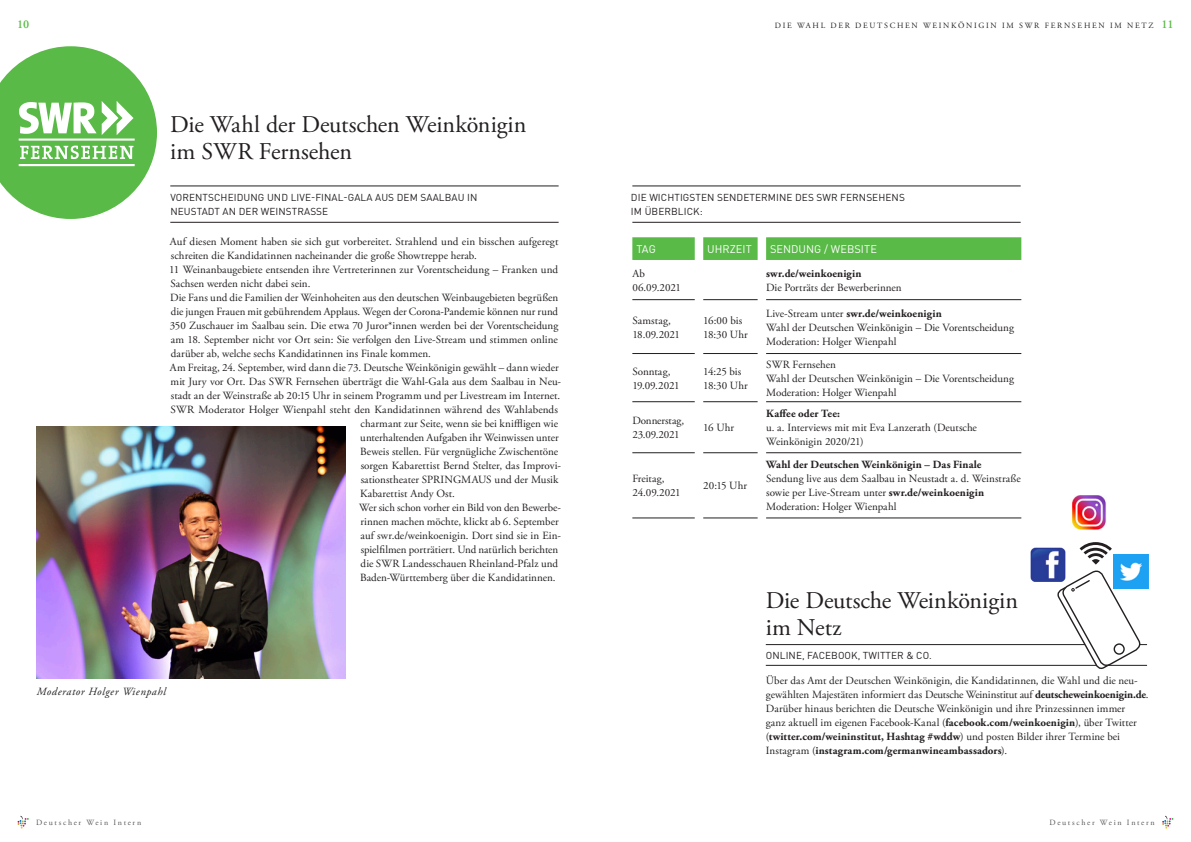
<style>
.page{position:relative;width:1191px;height:842px;background:#fff}
.page>*{position:absolute;margin:0;border:0;box-sizing:border-box;transform-origin:0 0}
.HL{font:24px/27px "Adobe Garamond Pro";letter-spacing:-.005em;color:#231f20}
.t1{font:600 12px "Adobe Garamond Pro";color:#59ba47}
.Copy{font:11px/14px "Adobe Garamond Pro";color:#231f20}
.Copy-2{font:700 11px "Adobe Garamond Pro";letter-spacing:.005em;color:#231f20}
.Copy-3{font:11px "DIN Pro";color:#fff}
.BU{font:italic 11px "Adobe Garamond Pro";letter-spacing:.05em;color:#231f20}
.Vita{font:10px/14px "DIN Pro";letter-spacing:.01em;color:#231f20}
.t2{font:8px "Adobe Garamond Pro";letter-spacing:.215em;color:#231f20}
.t3{font:8px "Adobe Garamond Pro";letter-spacing:.21em;color:#57585a}
.s1{font-weight:700}
</style>
<div class="page">
<svg style="left:17px;top:816px;width:12px;height:13px"></svg>
<svg style="left:1162px;top:816px;width:11px;height:13px"></svg>
<svg style="left:0;top:46px;width:157px;height:173px"></svg>
<img style="left:37px;top:427px;width:309px;height:252px">
<hr style="left:170px;top:186px;width:388px;height:1px;background:#231f20">
<hr style="left:170px;top:222px;width:388px;height:1px;background:#231f20">
<hr style="left:766px;top:644px;width:381px;height:1px;background:#231f20">
<hr style="left:766px;top:665px;width:381px;height:1px;background:#231f20">
<img style="left:1072px;top:495px;width:34px;height:34px">
<img style="left:1142px;top:554px;width:6px;height:35px">
<img style="left:1030px;top:547px;width:26px;height:34px">
<svg style="left:1056px;top:542px;width:86px;height:127px"></svg>
<img style="left:17px;top:101px;width:119px;height:67px">
<svg style="left:632px;top:237px;width:389px;height:23px;background:#62bd51"></svg>
<hr style="left:632px;top:299px;width:62px;height:1px;background:#231f20">
<hr style="left:703px;top:299px;width:54px;height:1px;background:#231f20">
<hr style="left:766px;top:299px;width:255px;height:1px;background:#231f20">
<hr style="left:632px;top:353px;width:62px;height:1px;background:#231f20">
<hr style="left:703px;top:353px;width:54px;height:1px;background:#231f20">
<hr style="left:766px;top:353px;width:255px;height:1px;background:#231f20">
<hr style="left:632px;top:401px;width:62px;height:1px;background:#231f20">
<hr style="left:703px;top:401px;width:54px;height:1px;background:#231f20">
<hr style="left:766px;top:401px;width:255px;height:1px;background:#231f20">
<hr style="left:632px;top:452px;width:62px;height:1px;background:#231f20">
<hr style="left:703px;top:452px;width:54px;height:1px;background:#231f20">
<hr style="left:766px;top:452px;width:255px;height:1px;background:#231f20">
<hr style="left:632px;top:518px;width:62px;height:1px;background:#231f20">
<hr style="left:703px;top:518px;width:54px;height:1px;background:#231f20">
<hr style="left:766px;top:518px;width:255px;height:1px;background:#231f20">
<hr style="left:632px;top:186px;width:388px;height:1px;background:#231f20">
<hr style="left:632px;top:222px;width:388px;height:1px;background:#231f20">
<p class="t1" style="left:17px;top:18px;width:14px">10</p>
<p class="t1" style="left:1161px;top:18px;width:14px">11</p>
<p class="t2" style="left:775px;top:21px;width:380px">DIE WAHL DER DEUTSCHEN WEINKÖNIGIN IM SWR FERNSEHEN IM NETZ</p>
<p class="HL" style="left:170px;top:112px;width:358px">Die Wahl der Deutschen Weinkönigin im SWR Fernsehen</p>
<p class="Vita" style="left:170px;top:189px;width:308px">VORENTSCHEIDUNG UND LIVE-FINAL-GALA AUS DEM SAALBAU IN<br>NEUSTADT AN DER WEINSTRASSE</p>
<p class="Copy" style="left:170px;top:235px;width:390px">Auf diesen Moment haben sie sich gut vorbereitet. Strahlend und ein bisschen aufgeregt schreiten die Kandidatinnen nacheinander die große Showtreppe herab.</p>
<p class="Copy" style="left:169px;top:263px;width:390px">11 Weinanbaugebiete entsenden ihre Vertreterinnen zur Vorentscheidung – Franken und<br>Sachsen werden nicht dabei sein.</p>
<p class="Copy" style="left:170px;top:291px;width:390px;text-align:justify">Die Fans und die Familien der Weinhoheiten aus den deutschen Weinbaugebieten begrüßen die jungen Frauen mit gebührendem Applaus. Wegen der Corona-Pandemie können nur rund 350 Zuschauer im Saalbau sein. Die etwa 70 Juror*innen werden bei der Vorentscheidung am 18. September nicht vor Ort sein: Sie verfolgen den Live-Stream und stimmen online darüber ab, welche sechs Kandidatinnen ins Finale kommen.</p>
<p class="Copy" style="left:170px;top:361px;width:393px">Am Freitag, 24. September, wird dann die 73. Deutsche Weinkönigin gewählt – dann wieder mit Jury vor Ort. Das SWR Fernsehen überträgt die Wahl-Gala aus dem Saalbau in Neu&shy;stadt an der Weinstraße ab 20:15 Uhr in seinem Programm und per Livestream im Internet.</p>
<p class="Copy" style="left:360px;top:403px;width:202px;text-indent:-190px">SWR Moderator Holger Wienpahl steht den Kandidatinnen während des Wahlabends charmant zur Seite, wenn sie bei kniffligen wie unterhaltenden Aufgaben ihr Weinwissen unter Beweis stellen. Für vergnügliche Zwischentöne sorgen Kabarettist Bernd Stelter, das Improvi&shy;sationstheater SPRINGMAUS und der Musik Kabarettist Andy Ost.</p>
<p class="Copy" style="left:359px;top:501px;width:203px">Wer sich schon vorher ein Bild von den Bewerbe&shy;rinnen machen möchte, klickt ab 6. September auf swr.de/weinkoenigin. Dort sind sie in Ein&shy;spielfilmen porträtiert. Und natürlich berichten die SWR Landesschauen Rheinland-Pfalz und Baden-Württemberg über die Kandidatinnen.</p>
<p class="BU" style="left:37px;top:685px;width:130px">Moderator Holger Wienpahl</p>
<p class="Vita" style="left:631px;top:189px;width:275px">DIE WICHTIGSTEN SENDETERMINE DES SWR FERNSEHENS<br>IM ÜBERBLICK:</p>
<p class="Copy-3" style="left:636px;top:240px;width:21px">TAG</p>
<p class="Copy-3" style="left:707px;top:240px;width:46px">UHRZEIT</p>
<p class="Copy-3" style="left:770px;top:240px;width:108px">SENDUNG / WEBSITE</p>
<p class="Copy" style="left:632px;top:267px;width:14px">Ab</p>
<p class="Copy" style="left:632px;top:281px;width:50px">06.09.2021</p>
<p class="Copy" style="left:766px;top:267px;width:137px"><span class="s1">swr.de/weinkoenigin<br></span>Die Porträts der Bewerberinnen</p>
<p class="Copy" style="left:632px;top:313px;width:49px">Samstag,<br>18.09.2021</p>
<p class="Copy" style="left:703px;top:313px;width:46px">16:00 bis<br>18:30 Uhr</p>
<p class="Copy" style="left:766px;top:306px;width:249px">Live-Stream unter <span class="s1">swr.de/weinkoenigin<br></span>Wahl der Deutschen Weinkönigin – Die Vorentscheidung</p>
<p class="Copy" style="left:766px;top:334px;width:132px">Moderation: Holger Wienpahl</p>
<p class="Copy" style="left:632px;top:364px;width:49px">Sonntag,<br>19.09.2021</p>
<p class="Copy" style="left:703px;top:364px;width:46px">14:25 bis<br>18:30 Uhr</p>
<p class="Copy" style="left:766px;top:357px;width:249px">SWR Fernsehen<br>Wahl der Deutschen Weinkönigin – Die Vorentscheidung</p>
<p class="Copy" style="left:766px;top:385px;width:132px">Moderation: Holger Wienpahl</p>
<p class="Copy" style="left:632px;top:414px;width:53px">Donnerstag,<br>23.09.2021</p>
<p class="Copy" style="left:703px;top:421px;width:33px">16 Uhr</p>
<p class="Copy" style="left:766px;top:407px;width:212px"><span class="s1">Kaffee oder Tee:<br></span>u. a. Interviews mit mit Eva Lanzerath (Deutsche<br>Weinkönigin 2020/21)</p>
<p class="Copy" style="left:632px;top:472px;width:50px">Freitag,<br>24.09.2021</p>
<p class="Copy" style="left:703px;top:479px;width:45px">20:15 Uhr</p>
<p class="Copy-2" style="left:766px;top:458px;width:217px">Wahl der Deutschen Weinkönigin – Das Finale</p>
<p class="Copy" style="left:766px;top:472px;width:256px">Sendung live aus dem Saalbau in Neustadt a. d. Weinstraße sowie per Live-Stream unter <span class="s1">swr.de/weinkoenigin<br></span>Moderation: Holger Wienpahl</p>
<p class="HL" style="left:766px;top:588px;width:254px">Die Deutsche Weinkönigin im Netz</p>
<p class="Vita" style="left:766px;top:647px;width:168px">ONLINE, FACEBOOK, TWITTER &amp; CO.</p>
<p class="Copy" style="left:766px;top:674px;width:384px">Über das Amt der Deutschen Weinkönigin, die Kandidatinnen, die Wahl und die neu&shy;gewählten Majestäten informiert das Deutsche Weininstitut auf <span class="s1">deutscheweinkoenigin.de</span>.</p>
<p class="Copy" style="left:766px;top:702px;width:372px">Darüber hinaus berichten die Deutsche Weinkönigin und ihre Prinzessinnen immer ganz aktuell im eigenen Facebook-Kanal (<span class="s1">facebook.com/weinkoenigin</span>), über Twitter (<span class="s1">twitter.com/weininstitut, Hashtag #wddw</span>) und posten Bilder ihrer Termine bei Instagram (<span class="s1">instagram.com/germanwineambassadors</span>).</p>
<p class="t3" style="left:36px;top:818px;width:107px">Deutscher Wein Intern</p>
<p class="t3" style="left:1049px;top:818px;width:107px">Deutscher Wein Intern</p>
</div>
